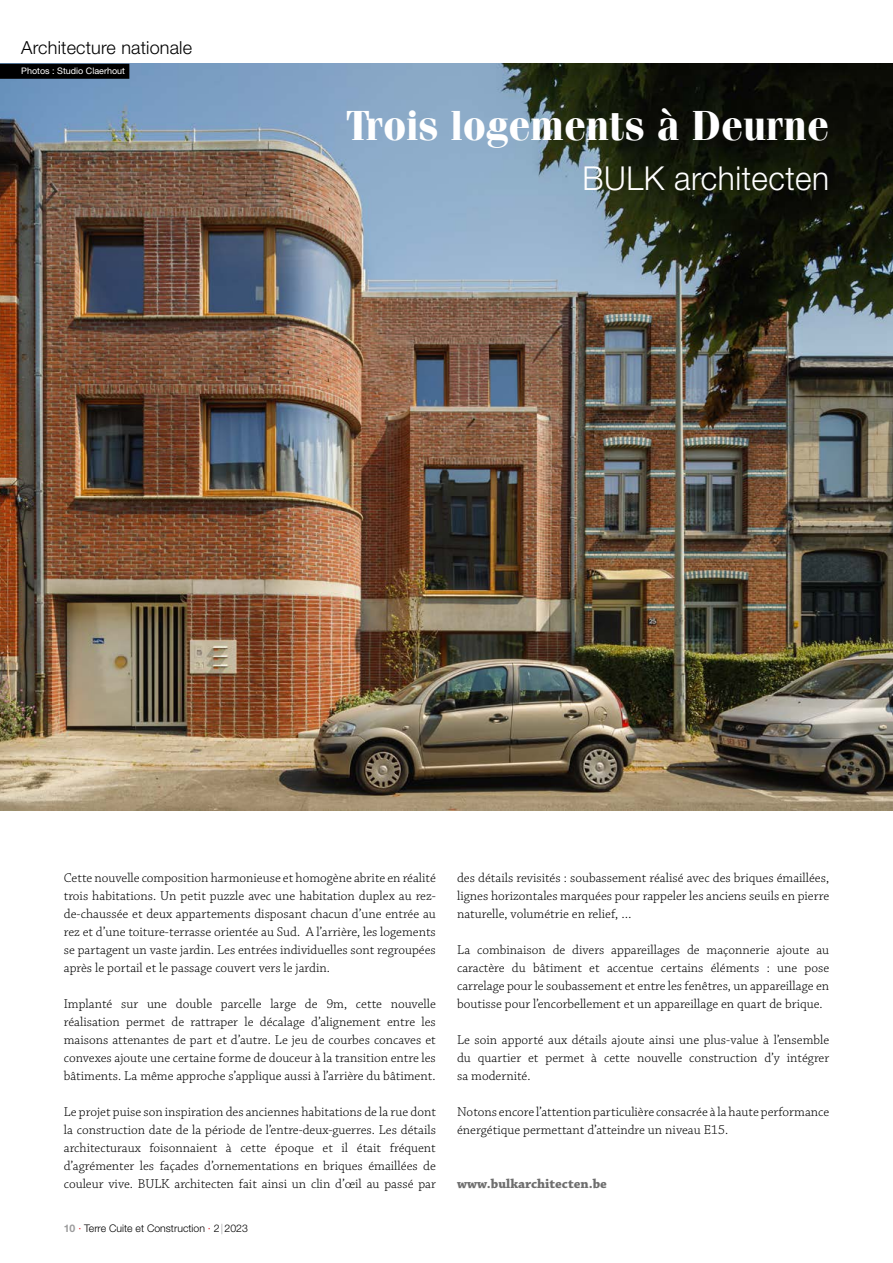
<style>
.page{position:relative;width:893px;height:1263px;background:#fff}
.page>*{position:absolute;margin:0;border:0;box-sizing:border-box;transform-origin:0 0}
.t1{font:700 42px "Fenice Pro ITC";color:#fff;scale:.96 1}
.t2{font:300 33px "Helvetica Neue LT Std";letter-spacing:.015em;color:#fff;scale:.96 1}
.t3{font:300 18px "Helvetica Neue LT Std";letter-spacing:.01em;color:#000}
.t4{font:300 13.5px/18px "Chaparral Pro";color:#000;text-align:justify}
.t5{font:700 13.5px "Chaparral Pro";color:#6e6e6e}
.t6{font:300 10.5px "Helvetica Neue LT Std";color:#000}
.t7{font:9px "Helvetica Neue LT Std";color:#fff}
.s1{font-weight:700;color:#9c9c9d}
.s2{color:#e3000b}
.s3{color:#9c9c9d}
</style>
<div class="page">
<img style="left:0;top:64px;width:893px;height:746px">
<div style="left:0;top:64px;width:129px;height:15px;background:#000"></div>
<h3 class="t3" style="left:21px;top:37px;width:172px">Architecture nationale</h3>
<p class="t7" style="left:21px;top:66px;width:105px">Photos : Studio Claerhout</p>
<h1 class="t1" style="left:346px;top:99px;width:504px">Trois logements à Deurne</h1>
<h2 class="t2" style="left:583px;top:158px;width:258px">BULK architecten</h2>
<p class="t4" style="left:64px;top:869px;width:374px">Cette nouvelle composition harmonieuse et homogène abrite en réalité trois habitations. Un petit puzzle avec une habitation duplex au rez&shy;de-chaussée et deux appartements disposant chacun d’une entrée au rez et d’une toiture-terrasse orientée au Sud. A l’arrière, les logements se partagent un vaste jardin. Les entrées individuelles sont regroupées après le portail et le passage couvert vers le jardin.</p>
<p class="t4" style="left:64px;top:995px;width:374px">Implanté sur une double parcelle large de 9m, cette nouvelle réalisation permet de rattraper le décalage d’alignement entre les maisons attenantes de part et d’autre. Le jeu de courbes concaves et convexes ajoute une certaine forme de douceur à la transition entre les bâtiments. La même approche s’applique aussi à l’arrière du bâtiment.</p>
<p class="t4" style="left:64px;top:1103px;width:374px">Le projet puise son inspiration des anciennes habitations de la rue dont la construction date de la période de l’entre-deux-guerres. Les détails architecturaux foisonnaient à cette époque et il était fréquent d’agrémenter les façades d’ornementations en briques émaillées de couleur vive. BULK architecten fait ainsi un clin d’œil au passé par</p>
<p class="t6" style="left:64px;top:1222px;width:186px"><span class="s1">10</span> <span class="s2">·</span> Terre Cuite et Construction <span class="s2">·</span> 2<span class="s3">|</span>2023</p>
<p class="t4" style="left:457px;top:869px;width:374px">des détails revisités : soubassement réalisé avec des briques émaillées, lignes horizontales marquées pour rappeler les anciens seuils en pierre naturelle, volumétrie en relief, …</p>
<p class="t4" style="left:457px;top:941px;width:374px">La combinaison de divers appareillages de maçonnerie ajoute au caractère du bâtiment et accentue certains éléments : une pose carrelage pour le soubassement et entre les fenêtres, un appareillage en boutisse pour l’encorbellement et un appareillage en quart de brique.</p>
<p class="t4" style="left:457px;top:1031px;width:374px">Le soin apporté aux détails ajoute ainsi une plus-value à l’ensemble du quartier et permet à cette nouvelle construction d’y intégrer sa modernité.</p>
<p class="t4" style="left:457px;top:1103px;width:374px">Notons encore l’attention particulière consacrée à la haute performance énergétique permettant d’atteindre un niveau E15.</p>
<p class="t5" style="left:457px;top:1176px;width:151px">www.bulkarchitecten.be</p>
</div>
